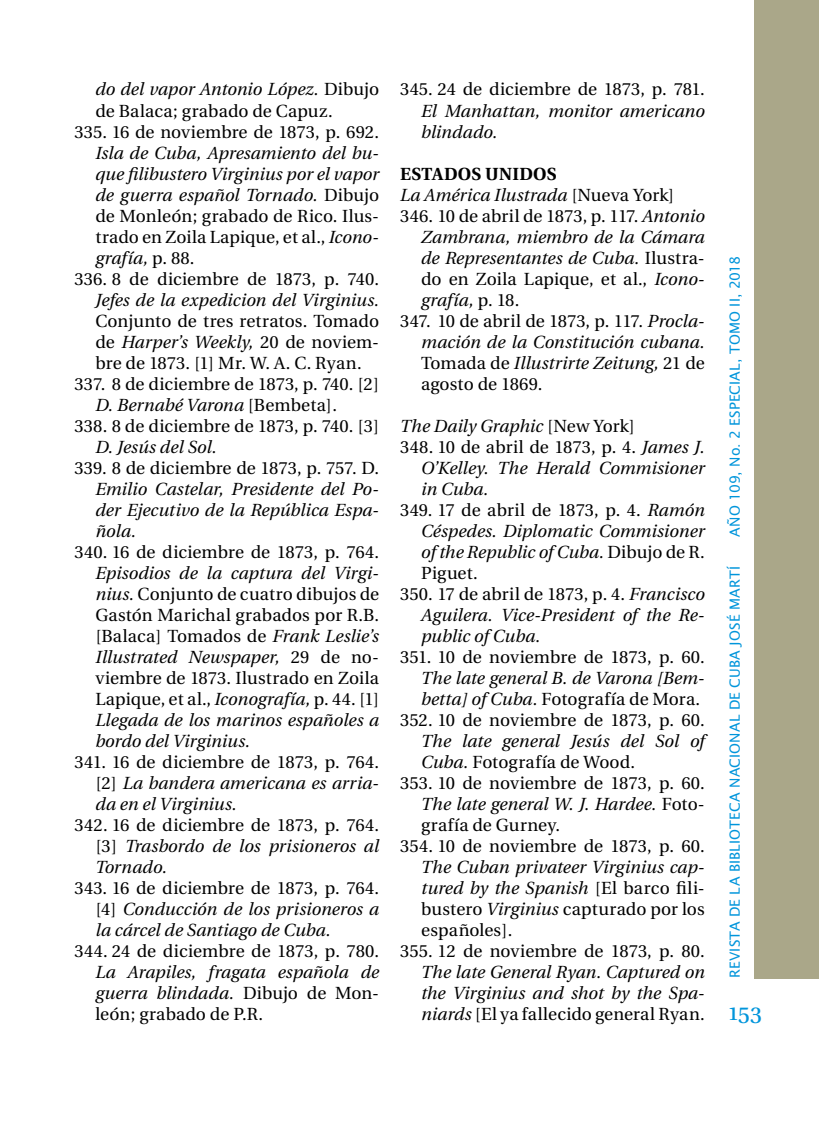
<style>
.page{position:relative;width:819px;height:1132px;background:#fff}
.page>*{position:absolute;margin:0;border:0;box-sizing:border-box;transform-origin:0 0}
.t1{font:24.5px "Utopia Regular SC";color:#0095db}
.t2{font:italic 17.5px/21px "Utopia";letter-spacing:.005em;color:#000;text-align:justify}
.t3{font:17.5px/21px "Utopia";letter-spacing:.005em;color:#000;text-align:justify}
.t4{font:700 17.5px "Utopia";letter-spacing:.01em;color:#000}
.t5{font:14px "Lucida Sans";letter-spacing:.015em;color:#0095db}
.s1{font-style:normal}
.s2{font-style:italic}
</style>
<div class="page">
<div style="left:754px;top:0;width:65px;height:977px;background:#aaa789"></div>
<p class="t2" style="left:95px;top:79px;width:285px">do del vapor Antonio López. <span class="s1">Dibujo</span></p>
<p class="t3" style="left:95px;top:100px;width:239px">de Balaca; grabado de Capuz.</p>
<p class="t3" style="left:74px;top:121px;width:306px">335. 16 de noviembre de 1873, p. 692.</p>
<p class="t2" style="left:95px;top:142px;width:285px">Isla de Cuba, Apresamiento del bu-</p>
<p class="t2" style="left:95px;top:163px;width:285px">que filibustero Virginius por el vapor</p>
<p class="t2" style="left:95px;top:184px;width:285px">de guerra español Tornado. <span class="s1">Dibujo</span></p>
<p class="t3" style="left:95px;top:205px;width:285px">de Monleón; grabado de Rico. Ilus-</p>
<p class="t3" style="left:95px;top:226px;width:285px">trado en Zoila Lapique, et al., <span class="s2">Icono-</span></p>
<p class="t2" style="left:95px;top:247px;width:101px">grafía, <span class="s1">p. 88.</span></p>
<p class="t3" style="left:74px;top:268px;width:306px">336. 8 de diciembre de 1873, p. 740.</p>
<p class="t2" style="left:95px;top:289px;width:285px">Jefes de la expedicion del Virginius.</p>
<p class="t3" style="left:95px;top:310px;width:285px">Conjunto de tres retratos. Tomado</p>
<p class="t2" style="left:95px;top:331px;width:285px"><span class="s1">de</span> Harper’s Weekly, <span class="s1">20 de noviem-</span></p>
<p class="t3" style="left:95px;top:352px;width:268px">bre de 1873. [1] Mr. W. A. C. Ryan.</p>
<p class="t3" style="left:74px;top:373px;width:306px">337. 8 de diciembre de 1873, p. 740. [2]</p>
<p class="t2" style="left:95px;top:394px;width:243px">D. Bernabé Varona <span class="s1">[Bembeta].</span></p>
<p class="t3" style="left:74px;top:415px;width:306px">338. 8 de diciembre de 1873, p. 740. [3]</p>
<p class="t2" style="left:95px;top:436px;width:123px">D. Jesús del Sol.</p>
<p class="t3" style="left:74px;top:457px;width:306px">339. 8 de diciembre de 1873, p. 757. D.</p>
<p class="t2" style="left:95px;top:478px;width:285px">Emilio Castelar, Presidente del Po&shy;der Ejecutivo de la República Espa&shy;ñola.</p>
<p class="t3" style="left:74px;top:541px;width:306px">340. 16 de diciembre de 1873, p. 764.</p>
<p class="t3" style="left:95px;top:562px;width:285px"><span class="s2">Episodios de la captura del Virgi&shy;nius.</span> Conjunto de cuatro dibujos de Gastón Marichal grabados por R.B. [Balaca] Tomados de <span class="s2">Frank Leslie’s Illustrated Newspaper,</span> 29 de no&shy;viembre de 1873. Ilustrado en Zoila Lapique, et al., <span class="s2">Iconografía,</span> p. 44. [1] <span class="s2">Llegada de los marinos españoles a bordo del Virginius.</span></p>
<p class="t2" style="left:95px;top:751px;width:285px;text-indent:-21px"><span class="s1">341. 16 de diciembre de 1873, p. 764. [2]</span> La bandera americana es arria&shy;da en el Virginius.</p>
<p class="t2" style="left:95px;top:814px;width:285px;text-indent:-21px"><span class="s1">342. 16 de diciembre de 1873, p. 764. [3]</span> Trasbordo de los prisioneros al Tornado.</p>
<p class="t2" style="left:95px;top:877px;width:285px;text-indent:-21px"><span class="s1">343. 16 de diciembre de 1873, p. 764. [4]</span> Conducción de los prisioneros a la cárcel de Santiago de Cuba.</p>
<p class="t3" style="left:74px;top:940px;width:306px">344. 24 de diciembre de 1873, p. 780.</p>
<p class="t2" style="left:95px;top:961px;width:285px">La Arapiles, fragata española de guerra blindada. <span class="s1">Dibujo de Mon&shy;león; grabado de P.R.</span></p>
<p class="t3" style="left:400px;top:79px;width:306px">345. 24 de diciembre de 1873, p. 781.</p>
<p class="t2" style="left:421px;top:100px;width:285px">El Manhattan, monitor americano blindado.</p>
<p class="t4" style="left:400px;top:163px;width:158px">ESTADOS UNIDOS</p>
<p class="t2" style="left:400px;top:184px;width:276px">La América Ilustrada <span class="s1">[Nueva York]</span></p>
<p class="t3" style="left:400px;top:205px;width:306px">346. 10 de abril de 1873, p. 117. <span class="s2">Antonio</span></p>
<p class="t2" style="left:421px;top:226px;width:285px">Zambrana, miembro de la Cámara</p>
<p class="t2" style="left:421px;top:247px;width:285px">de Representantes de Cuba. <span class="s1">Ilustra-</span></p>
<p class="t3" style="left:421px;top:268px;width:285px">do en Zoila Lapique, et al., <span class="s2">Icono-</span></p>
<p class="t2" style="left:421px;top:289px;width:100px">grafía, <span class="s1">p. 18.</span></p>
<p class="t3" style="left:400px;top:310px;width:306px">347. 10 de abril de 1873, p. 117. <span class="s2">Procla-</span></p>
<p class="t2" style="left:421px;top:331px;width:285px">mación de la Constitución cubana.</p>
<p class="t2" style="left:421px;top:352px;width:285px"><span class="s1">Tomada de</span> Illustrirte Zeitung, <span class="s1">21 de</span></p>
<p class="t3" style="left:421px;top:373px;width:123px">agosto de 1869.</p>
<p class="t2" style="left:400px;top:415px;width:236px">The Daily Graphic <span class="s1">[New York]</span></p>
<p class="t3" style="left:400px;top:436px;width:306px">348. 10 de abril de 1873, p. 4. <span class="s2">James J.</span></p>
<p class="t2" style="left:421px;top:457px;width:285px">O’Kelley. The Herald Commisioner</p>
<p class="t2" style="left:421px;top:478px;width:69px">in Cuba.</p>
<p class="t3" style="left:400px;top:499px;width:306px">349. 17 de abril de 1873, p. 4. <span class="s2">Ramón</span></p>
<p class="t2" style="left:421px;top:520px;width:285px">Céspedes. Diplomatic Commisioner</p>
<p class="t2" style="left:421px;top:541px;width:285px">of the Republic of Cuba. <span class="s1">Dibujo de R.</span></p>
<p class="t3" style="left:421px;top:562px;width:58px">Piguet.</p>
<p class="t3" style="left:400px;top:583px;width:306px">350. 17 de abril de 1873, p. 4. <span class="s2">Francisco</span></p>
<p class="t2" style="left:421px;top:604px;width:285px">Aguilera. Vice-President of the Re-</p>
<p class="t2" style="left:421px;top:625px;width:121px">public of Cuba.</p>
<p class="t3" style="left:400px;top:646px;width:306px">351. 10 de noviembre de 1873, p. 60.</p>
<p class="t3" style="left:400px;top:667px;width:306px;text-align:right"><span class="s2">The late general B. de Varona [Bem&shy;betta] of Cuba.</span> Fotografía de Mora.<br>352. 10 de noviembre de 1873, p. 60.</p>
<p class="t2" style="left:421px;top:730px;width:285px">The late general Jesús del Sol of</p>
<p class="t3" style="left:421px;top:751px;width:216px"><span class="s2">Cuba.</span> Fotografía de Wood.</p>
<p class="t3" style="left:400px;top:772px;width:306px">353. 10 de noviembre de 1873, p. 60.</p>
<p class="t2" style="left:421px;top:793px;width:285px">The late general W. J. Hardee. <span class="s1">Foto-</span></p>
<p class="t3" style="left:421px;top:814px;width:141px">grafía de Gurney.</p>
<p class="t3" style="left:400px;top:835px;width:306px">354. 10 de noviembre de 1873, p. 60.</p>
<p class="t2" style="left:421px;top:856px;width:285px">The Cuban privateer Virginius cap-</p>
<p class="t2" style="left:421px;top:877px;width:285px">tured by the Spanish <span class="s1">[El barco fili-</span></p>
<p class="t3" style="left:421px;top:898px;width:285px">bustero <span class="s2">Virginius</span> capturado por los</p>
<p class="t3" style="left:421px;top:919px;width:93px">españoles].</p>
<p class="t3" style="left:400px;top:940px;width:306px">355. 12 de noviembre de 1873, p. 80.</p>
<p class="t2" style="left:421px;top:961px;width:285px">The late General Ryan. Captured on the Virginius and shot by the Spa&shy;niards <span class="s1">[El ya fallecido general Ryan.</span></p>
<p class="t5" style="left:726px;top:536px;width:282px;rotate:-90deg">AÑO 109, No. 2 ESPECIAL, TOMO II, 2018</p>
<p class="t5" style="left:726px;top:977px;width:413px;rotate:-90deg">REVISTA DE LA BIBLIOTECA NACIONAL DE CUBA JOSÉ MARTÍ</p>
<h1 class="t1" style="left:729px;top:998px;width:35px">153</h1>
</div>
